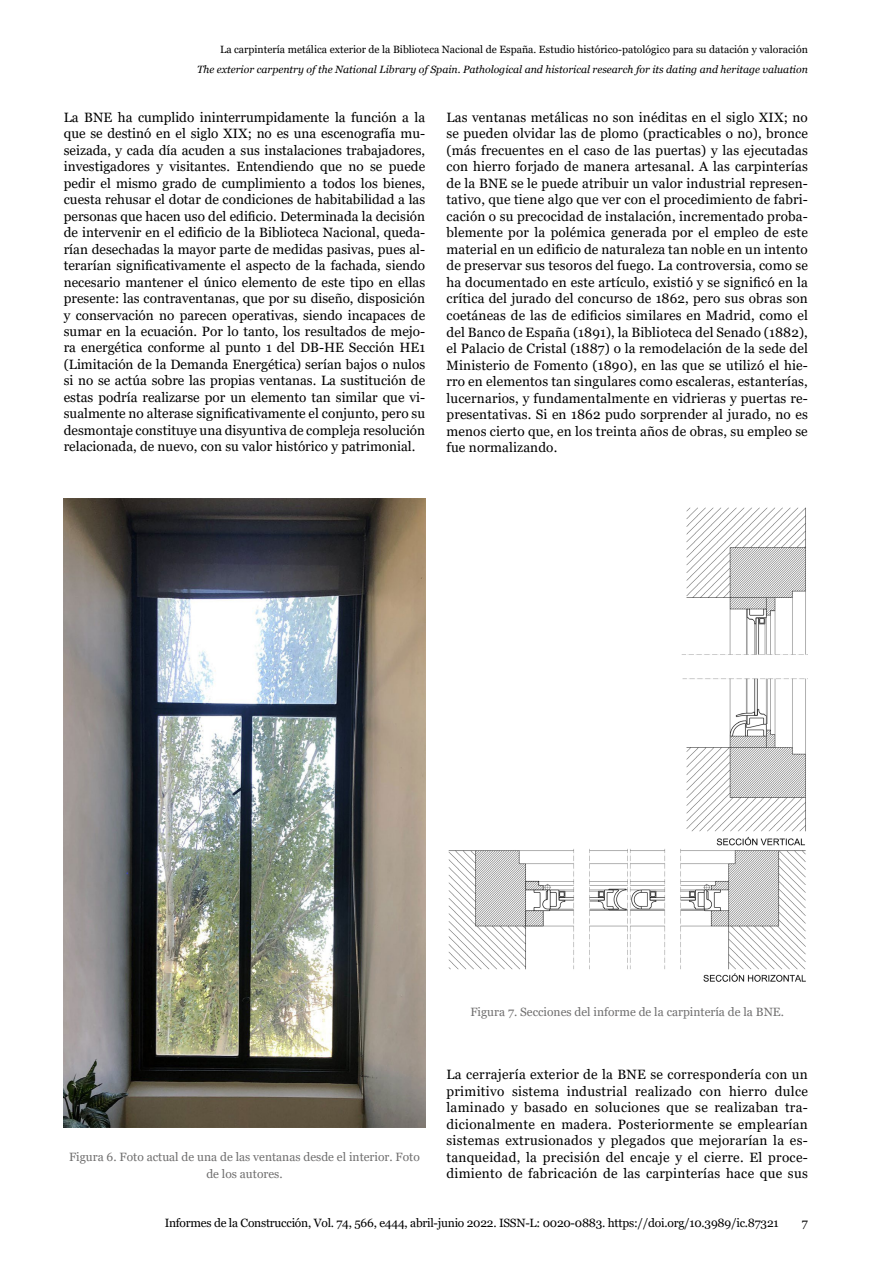
<style>
.page{position:relative;width:893px;height:1263px;background:#fff}
.page>*{position:absolute;margin:0;border:0;box-sizing:border-box;transform-origin:0 0}
.t1{font:13.5px/16.5px "Georgia";letter-spacing:.01em;color:#000;text-align:justify}
.t2{font:12px/16.5px "Georgia";color:#706f6f;text-align:center}
.t3{font:12px "Georgia";letter-spacing:-.02em;color:#000}
.t4{font:italic 10.5px "Georgia";color:#000}
.t5{font:10.5px "Georgia";color:#000}
</style>
<div class="page">
<img style="left:448px;top:507px;width:360px;height:475px">
<img style="left:64px;top:499px;width:361px;height:629px">
<p class="t5" style="left:220px;top:43px;width:589px">La carpintería metálica exterior de la Biblioteca Nacional de España. Estudio histórico-patológico para su datación y valoración</p>
<p class="t4" style="left:197px;top:62px;width:612px">The exterior carpentry of the National Library of Spain. Pathological and historical research for its dating and heritage valuation</p>
<p class="t1" style="left:64px;top:109px;width:363px">La BNE ha cumplido ininterrumpidamente la función a la que se destinó en el siglo XIX; no es una escenografía mu&shy;seizada, y cada día acuden a sus instalaciones trabajadores, investigadores y visitantes. Entendiendo que no se puede pedir el mismo grado de cumplimiento a todos los bienes, cuesta rehusar el dotar de condiciones de habitabilidad a las personas que hacen uso del edificio. Determinada la decisión de intervenir en el edificio de la Biblioteca Nacional, queda&shy;rían desechadas la mayor parte de medidas pasivas, pues al&shy;terarían significativamente el aspecto de la fachada, siendo necesario mantener el único elemento de este tipo en ellas presente: las contraventanas, que por su diseño, disposición y conservación no parecen operativas, siendo incapaces de sumar en la ecuación. Por lo tanto, los resultados de mejo&shy;ra energética conforme al punto 1 del DB-HE Sección HE1 (Limitación de la Demanda Energética) serían bajos o nulos si no se actúa sobre las propias ventanas. La sustitución de estas podría realizarse por un elemento tan similar que vi&shy;sualmente no alterase significativamente el conjunto, pero su desmontaje constituye una disyuntiva de compleja resolución relacionada, de nuevo, con su valor histórico y patrimonial.</p>
<p class="t1" style="left:446px;top:109px;width:363px">Las ventanas metálicas no son inéditas en el siglo XIX; no se pueden olvidar las de plomo (practicables o no), bronce (más frecuentes en el caso de las puertas) y las ejecutadas con hierro forjado de manera artesanal. A las carpinterías de la BNE se le puede atribuir un valor industrial represen&shy;tativo, que tiene algo que ver con el procedimiento de fabri&shy;cación o su precocidad de instalación, incrementado proba&shy;blemente por la polémica generada por el empleo de este material en un edificio de naturaleza tan noble en un intento de preservar sus tesoros del fuego. La controversia, como se ha documentado en este artículo, existió y se significó en la crítica del jurado del concurso de 1862, pero sus obras son coetáneas de las de edificios similares en Madrid, como el del Banco de España (1891), la Biblioteca del Senado (1882), el Palacio de Cristal (1887) o la remodelación de la sede del Ministerio de Fomento (1890), en las que se utilizó el hie&shy;rro en elementos tan singulares como escaleras, estanterías, lucernarios, y fundamentalmente en vidrieras y puertas re&shy;presentativas. Si en 1862 pudo sorprender al jurado, no es menos cierto que, en los treinta años de obras, su empleo se fue normalizando.</p>
<p class="t2" style="left:69px;top:1149px;width:352px">Figura 6. Foto actual de una de las ventanas desde el interior. Foto de los autores.</p>
<p class="t2" style="left:470px;top:1004px;width:315px">Figura 7. Secciones del informe de la carpintería de la BNE.</p>
<p class="t1" style="left:446px;top:1066px;width:363px">La cerrajería exterior de la BNE se correspondería con un primitivo sistema industrial realizado con hierro dulce laminado y basado en soluciones que se realizaban tra&shy;dicionalmente en madera. Posteriormente se emplearían sistemas extrusionados y plegados que mejorarían la es&shy;tanqueidad, la precisión del encaje y el cierre. El proce&shy;dimiento de fabricación de las carpinterías hace que sus</p>
<p class="t3" style="left:165px;top:1215px;width:615px">Informes de la Construcción, Vol. 74, 566, e444, abril-junio 2022. ISSN-L: 0020-0883. https://doi.org/10.3989/ic.87321</p>
<p class="t3" style="left:802px;top:1215px;width:8px">7</p>
</div>
